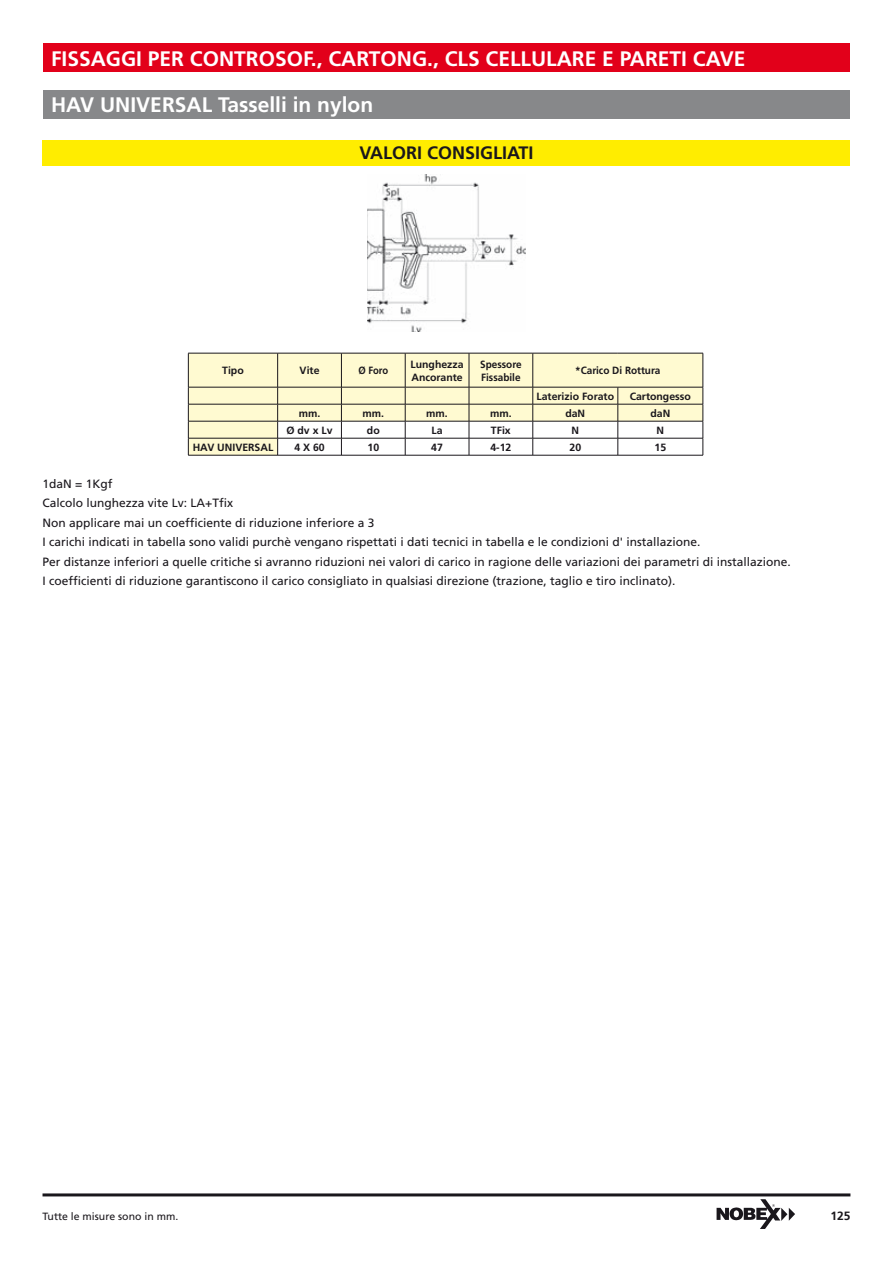
<style>
.page{position:relative;width:893px;height:1263px;background:#fff}
.page>*{position:absolute;margin:0;border:0;box-sizing:border-box;transform-origin:0 0}
.t1{font:700 21px "Frutiger";color:#fff}
.t2{font:700 18px "Frutiger";color:#1a171c}
.t3{font:12px/19.5px "Frutiger";color:#1a171c}
.t4{font:700 12px "Frutiger";color:#1a171c}
.t5{font:700 10.5px/12.6px "Frutiger";color:#1a171c}
.t6{font:700 10.5px/12.6px "Frutiger";color:#1a171c;scale:.95 1}
.t7{font:10.5px "Frutiger";color:#1a171c}
.t8{font:700 10.5px "Frutiger";color:#1a171c;scale:.9 1}
</style>
<div class="page">
<div style="left:43px;top:43px;width:807px;height:29px;background:#e2001a"></div>
<div style="left:43px;top:90px;width:807px;height:28px;background:#87888a"></div>
<hr style="left:43px;top:1193px;width:807px;height:3px;background:#1a171c">
<svg style="left:717px;top:1199px;width:78px;height:30px"></svg>
<div style="left:43px;top:140px;width:807px;height:26px;background:#ffed00"></div>
<img style="left:367px;top:174px;width:159px;height:158px">
<svg style="left:189px;top:354px;width:514px;height:101px;fill:#fffad1"></svg>
<hr style="left:188px;top:353px;width:90px;height:1px;background:#1a171c">
<hr style="left:188px;top:353px;width:1px;height:34px;background:#1a171c">
<hr style="left:278px;top:353px;width:63px;height:1px;background:#1a171c">
<hr style="left:277px;top:353px;width:1px;height:34px;background:#1a171c">
<hr style="left:341px;top:353px;width:64px;height:1px;background:#1a171c">
<hr style="left:341px;top:353px;width:1px;height:34px;background:#1a171c">
<hr style="left:405px;top:353px;width:64px;height:1px;background:#1a171c">
<hr style="left:405px;top:353px;width:1px;height:34px;background:#1a171c">
<hr style="left:469px;top:353px;width:64px;height:1px;background:#1a171c">
<hr style="left:469px;top:353px;width:1px;height:34px;background:#1a171c">
<hr style="left:533px;top:353px;width:85px;height:1px;background:#1a171c">
<hr style="left:532px;top:353px;width:1px;height:34px;background:#1a171c">
<hr style="left:618px;top:353px;width:85px;height:1px;background:#1a171c">
<hr style="left:703px;top:353px;width:1px;height:34px;background:#1a171c">
<hr style="left:188px;top:387px;width:90px;height:1px;background:#1a171c">
<hr style="left:278px;top:387px;width:63px;height:1px;background:#1a171c">
<hr style="left:341px;top:387px;width:64px;height:1px;background:#1a171c">
<hr style="left:405px;top:387px;width:64px;height:1px;background:#1a171c">
<hr style="left:469px;top:387px;width:64px;height:1px;background:#1a171c">
<hr style="left:533px;top:387px;width:85px;height:1px;background:#1a171c">
<hr style="left:618px;top:387px;width:85px;height:1px;background:#1a171c">
<hr style="left:188px;top:404px;width:90px;height:1px;background:#1a171c">
<hr style="left:278px;top:404px;width:63px;height:1px;background:#1a171c">
<hr style="left:341px;top:404px;width:64px;height:1px;background:#1a171c">
<hr style="left:405px;top:404px;width:64px;height:1px;background:#1a171c">
<hr style="left:469px;top:404px;width:64px;height:1px;background:#1a171c">
<hr style="left:533px;top:404px;width:85px;height:1px;background:#1a171c">
<hr style="left:618px;top:404px;width:85px;height:1px;background:#1a171c">
<hr style="left:188px;top:421px;width:90px;height:1px;background:#1a171c">
<hr style="left:278px;top:421px;width:63px;height:1px;background:#1a171c">
<hr style="left:341px;top:421px;width:64px;height:1px;background:#1a171c">
<hr style="left:405px;top:421px;width:64px;height:1px;background:#1a171c">
<hr style="left:469px;top:421px;width:64px;height:1px;background:#1a171c">
<hr style="left:533px;top:421px;width:85px;height:1px;background:#1a171c">
<hr style="left:618px;top:421px;width:85px;height:1px;background:#1a171c">
<hr style="left:188px;top:438px;width:90px;height:1px;background:#1a171c">
<svg style="left:188px;top:387px;width:1px;height:68px"></svg>
<hr style="left:278px;top:438px;width:63px;height:1px;background:#1a171c">
<svg style="left:277px;top:387px;width:1px;height:68px"></svg>
<hr style="left:341px;top:438px;width:64px;height:1px;background:#1a171c">
<svg style="left:341px;top:387px;width:1px;height:68px"></svg>
<hr style="left:405px;top:438px;width:64px;height:1px;background:#1a171c">
<svg style="left:405px;top:387px;width:1px;height:68px"></svg>
<hr style="left:469px;top:438px;width:64px;height:1px;background:#1a171c">
<svg style="left:469px;top:387px;width:1px;height:68px"></svg>
<hr style="left:533px;top:438px;width:85px;height:1px;background:#1a171c">
<svg style="left:532px;top:387px;width:1px;height:68px"></svg>
<hr style="left:618px;top:438px;width:85px;height:1px;background:#1a171c">
<svg style="left:618px;top:387px;width:1px;height:68px"></svg>
<svg style="left:703px;top:387px;width:1px;height:68px"></svg>
<hr style="left:188px;top:455px;width:515px;height:1px;background:#1a171c">
<h1 class="t1" style="left:51px;top:50px;width:696px">FISSAGGI PER CONTROSOF., CARTONG., CLS CELLULARE E PARETI CAVE</h1>
<h1 class="t1" style="left:51px;top:97px;width:324px">HAV UNIVERSAL Tasselli in nylon</h1>
<h2 class="t2" style="left:359px;top:145px;width:176px">VALORI CONSIGLIATI</h2>
<p class="t5" style="left:222px;top:365px;width:23px">Tipo</p>
<p class="t5" style="left:300px;top:365px;width:21px">Vite</p>
<p class="t8" style="left:358px;top:366px;width:35px">Ø Foro</p>
<p class="t5" style="left:411px;top:359px;width:55px">Lunghezza<br>Ancorante</p>
<p class="t6" style="left:480px;top:359px;width:45px">Spessore<br>Fissabile</p>
<p class="t6" style="left:575px;top:365px;width:91px">*Carico Di Rottura</p>
<p class="t5" style="left:536px;top:391px;width:79px">Laterizio Forato</p>
<p class="t5" style="left:630px;top:391px;width:63px">Cartongesso</p>
<p class="t5" style="left:299px;top:408px;width:23px">mm.</p>
<p class="t5" style="left:363px;top:408px;width:23px">mm.</p>
<p class="t5" style="left:426px;top:408px;width:23px">mm.</p>
<p class="t5" style="left:490px;top:408px;width:23px">mm.</p>
<p class="t5" style="left:565px;top:408px;width:21px">daN</p>
<p class="t5" style="left:650px;top:408px;width:21px">daN</p>
<p class="t5" style="left:286px;top:425px;width:48px">Ø dv x Lv</p>
<p class="t5" style="left:367px;top:425px;width:14px">do</p>
<p class="t5" style="left:432px;top:425px;width:13px">La</p>
<p class="t5" style="left:491px;top:425px;width:21px">TFix</p>
<p class="t5" style="left:571px;top:425px;width:9px">N</p>
<p class="t5" style="left:657px;top:425px;width:9px">N</p>
<p class="t5" style="left:193px;top:442px;width:82px">HAV UNIVERSAL</p>
<p class="t5" style="left:294px;top:442px;width:32px">4 X 60</p>
<p class="t5" style="left:367px;top:442px;width:13px">10</p>
<p class="t5" style="left:431px;top:442px;width:13px">47</p>
<p class="t5" style="left:490px;top:442px;width:23px">4-12</p>
<p class="t5" style="left:569px;top:442px;width:13px">20</p>
<p class="t5" style="left:654px;top:442px;width:13px">15</p>
<p class="t3" style="left:43px;top:475px;width:750px">1daN = 1Kgf<br>Calcolo lunghezza vite Lv: LA+Tfix<br>Non applicare mai un coefficiente di riduzione inferiore a 3<br>I carichi indicati in tabella sono validi purchè vengano rispettati i dati tecnici in tabella e le condizioni d' installazione.<br>Per distanze inferiori a quelle critiche si avranno riduzioni nei valori di carico in ragione delle variazioni dei parametri di installazione.<br>I coefficienti di riduzione garantiscono il carico consigliato in qualsiasi direzione (trazione, taglio e tiro inclinato).</p>
<p class="t7" style="left:43px;top:1212px;width:137px">Tutte le misure sono in mm.</p>
<p class="t4" style="left:830px;top:1211px;width:22px">125</p>
</div>
